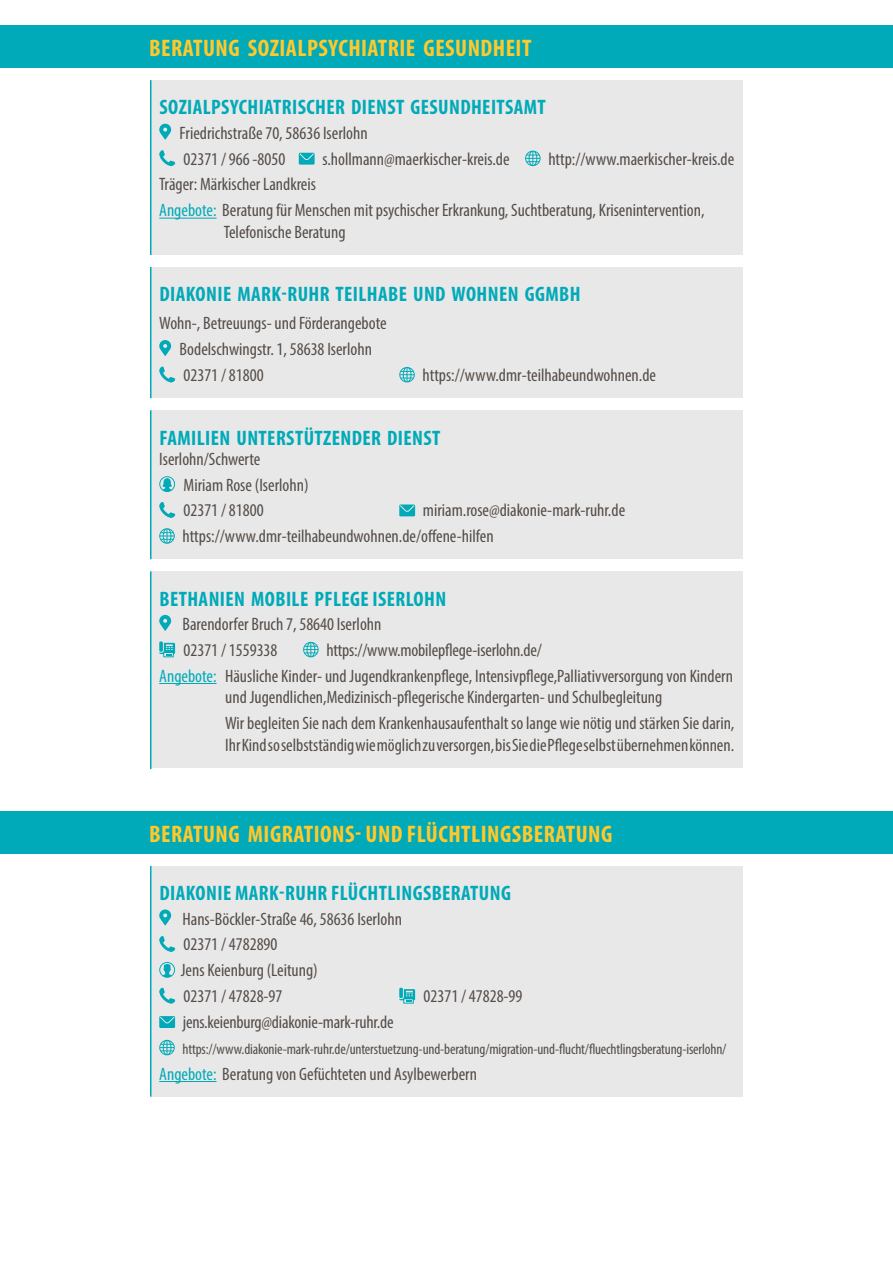
<style>
.page{position:relative;width:893px;height:1263px;background:#fff}
.page>*{position:absolute;margin:0;border:0;box-sizing:border-box;transform-origin:0 0}
.t1{font:700 condensed 24px "Myriad Pro";letter-spacing:.02em;color:#ffc92b}
.t2{font:700 condensed 21px "Myriad Pro";letter-spacing:.02em;color:#00aab8}
.t3{font:condensed 18px/25.8px "Myriad Pro";color:#544d48}
.t4{font:condensed 15px "Myriad Pro";letter-spacing:-.01em;color:#544d48}
.s1{color:#00aab8}
</style>
<div class="page">
<div style="left:0;top:26px;width:893px;height:42px;background:#00aab8"></div>
<div style="left:151px;top:80px;width:592px;height:175px;background:#e7e6e6"></div>
<hr style="left:159px;top:218px;width:58px;height:1px;background:#00aab8">
<svg style="left:159px;top:124px;width:12px;height:15px"></svg>
<svg style="left:159px;top:150px;width:16px;height:16px"></svg>
<svg style="left:299px;top:153px;width:16px;height:12px"></svg>
<svg style="left:525px;top:151px;width:16px;height:15px"></svg>
<hr style="left:150px;top:80px;width:2px;height:175px;background:#00aab8">
<div style="left:151px;top:267px;width:592px;height:131px;background:#e7e6e6"></div>
<svg style="left:159px;top:340px;width:12px;height:16px"></svg>
<svg style="left:159px;top:367px;width:16px;height:15px"></svg>
<svg style="left:399px;top:367px;width:16px;height:15px"></svg>
<hr style="left:150px;top:267px;width:2px;height:131px;background:#00aab8">
<div style="left:151px;top:410px;width:592px;height:149px;background:#e7e6e6"></div>
<svg style="left:159px;top:476px;width:16px;height:16px"></svg>
<svg style="left:159px;top:502px;width:16px;height:16px"></svg>
<svg style="left:399px;top:504px;width:16px;height:12px"></svg>
<svg style="left:159px;top:528px;width:16px;height:16px"></svg>
<hr style="left:150px;top:410px;width:2px;height:149px;background:#00aab8">
<div style="left:151px;top:571px;width:592px;height:197px;background:#e7e6e6"></div>
<hr style="left:159px;top:683px;width:58px;height:1px;background:#00aab8">
<svg style="left:159px;top:615px;width:12px;height:16px"></svg>
<svg style="left:159px;top:643px;width:16px;height:14px"></svg>
<svg style="left:159px;top:641px;width:4px;height:11px"></svg>
<svg style="left:303px;top:642px;width:16px;height:15px"></svg>
<hr style="left:150px;top:571px;width:2px;height:198px;background:#00aab8">
<div style="left:0;top:811px;width:893px;height:43px;background:#00aab8"></div>
<div style="left:151px;top:866px;width:592px;height:231px;background:#e7e6e6"></div>
<hr style="left:159px;top:1081px;width:58px;height:1px;background:#00aab8">
<svg style="left:159px;top:909px;width:12px;height:16px"></svg>
<svg style="left:159px;top:936px;width:16px;height:16px"></svg>
<svg style="left:159px;top:962px;width:16px;height:16px"></svg>
<svg style="left:159px;top:988px;width:16px;height:16px"></svg>
<svg style="left:399px;top:989px;width:16px;height:15px"></svg>
<svg style="left:399px;top:988px;width:4px;height:10px"></svg>
<svg style="left:159px;top:1016px;width:16px;height:12px"></svg>
<svg style="left:159px;top:1040px;width:16px;height:15px"></svg>
<hr style="left:150px;top:866px;width:2px;height:230px;background:#00aab8">
<h1 class="t1" style="left:149px;top:33px;width:384px">BERATUNG SOZIALPSYCHIATRIE GESUNDHEIT</h1>
<p class="t2" style="left:159px;top:94px;width:388px">SOZIALPSYCHIATRISCHER DIENST GESUNDHEITSAMT</p>
<p class="t3" style="left:180px;top:120px;width:190px">Friedrichstraße 70, 58636 Iserlohn<br>02371 / 966 -8050</p>
<p class="t3" style="left:322px;top:146px;width:189px">s.hollmann@maerkischer-kreis.de</p>
<p class="t3" style="left:548px;top:146px;width:187px">http://www.maerkischer-kreis.de</p>
<p class="t3" style="left:159px;top:171px;width:547px">Träger: Märkischer Landkreis<br><span class="s1">Angebote:</span> Beratung für Menschen mit psychischer Erkrankung, Suchtberatung, Krisenintervention,</p>
<p class="t3" style="left:224px;top:219px;width:123px">Telefonische Beratung</p>
<p class="t2" style="left:159px;top:281px;width:423px">DIAKONIE MARK-RUHR TEILHABE UND WOHNEN GGMBH</p>
<p class="t3" style="left:180px;top:310px;width:209px;text-indent:-20px">Wohn-, Betreuungs- und Förderangebote<br>Bodelschwingstr. 1, 58638 Iserlohn<br>02371 / 81800</p>
<p class="t3" style="left:423px;top:362px;width:235px">https://www.dmr-teilhabeundwohnen.de</p>
<p class="t2" style="left:159px;top:424px;width:282px">FAMILIEN UNTERSTÜTZENDER DIENST</p>
<p class="t3" style="left:184px;top:446px;width:127px;text-indent:-24px">Iserlohn/Schwerte<br>Miriam Rose (Iserlohn)<br>02371 / 81800</p>
<p class="t3" style="left:183px;top:497px;width:444px;text-indent:240px">miriam.rose@diakonie-mark-ruhr.de https://www.dmr-teilhabeundwohnen.de/offene-hilfen</p>
<p class="t2" style="left:159px;top:585px;width:288px">BETHANIEN MOBILE PFLEGE ISERLOHN</p>
<p class="t3" style="left:182px;top:611px;width:201px">Barendorfer Bruch 7, 58640 Iserlohn<br>02371 / 1559338</p>
<p class="t3" style="left:159px;top:637px;width:575px;text-indent:167px">https://www.mobilepflege-iserlohn.de/<br><span class="s1">Angebote:</span> Häusliche Kinder- und Jugendkrankenpflege, Intensivpflege,Palliativversorgung von Kindern</p>
<p class="t3" style="left:225px;top:684px;width:511px">und Jugendlichen,Medizinisch-pflegerische Kindergarten- und Schulbegleitung<br>Wir begleiten Sie nach dem Krankenhausaufenthalt so lange wie nötig und stärken Sie darin,</p>
<p class="t3" style="left:225px;top:732px;width:510px">Ihr Kind so selbstständig wie möglich zu versorgen, bis Sie die Pflege selbst übernehmen können.</p>
<h1 class="t1" style="left:149px;top:818px;width:465px">BERATUNG MIGRATIONS- UND FLÜCHTLINGSBERATUNG</h1>
<p class="t2" style="left:159px;top:880px;width:353px">DIAKONIE MARK-RUHR FLÜCHTLINGSBERATUNG</p>
<p class="t3" style="left:181px;top:905px;width:223px">Hans-Böckler-Straße 46, 58636 Iserlohn<br>02371 / 4782890<br>Jens Keienburg (Leitung)<br>02371 / 47828-97</p>
<p class="t3" style="left:424px;top:983px;width:100px">02371 / 47828-99</p>
<p class="t3" style="left:183px;top:1009px;width:212px">jens.keienburg@diakonie-mark-ruhr.de</p>
<p class="t4" style="left:183px;top:1040px;width:545px">https://www.diakonie-mark-ruhr.de/unterstuetzung-und-beratung/migration-und-flucht/fluechtlingsberatung-iserlohn/</p>
<p class="t3" style="left:159px;top:1061px;width:319px"><span class="s1">Angebote:</span> Beratung von Gefüchteten und Asylbewerbern</p>
</div>
